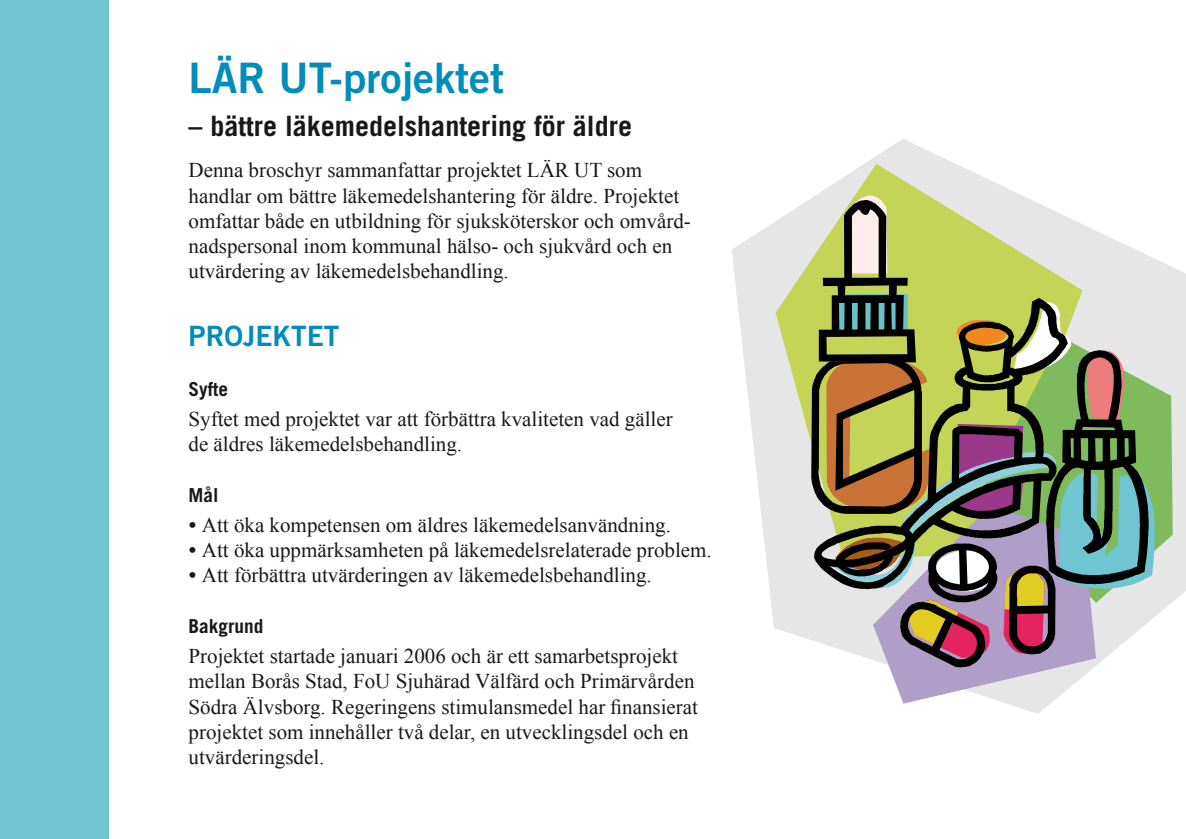
<style>
.page{position:relative;width:1186px;height:839px;background:#fff}
.page>*{position:absolute;margin:0;border:0;box-sizing:border-box;transform-origin:0 0}
.t1{font:42px "Trade Gothic LT Std Bd 2";color:#008dbb}
.t2{font:700 28px "Trade Gothic LT Std";color:#1a171c}
.t3{font:28px "Trade Gothic LT Std Bd 2";color:#008dbb}
.t4{font:21px/25.2px "Times New Roman";color:#1a171c}
.t5{font:700 19.25px "Trade Gothic LT Std";color:#1a171c}
.s1{font-family:"Adobe Garamond Pro"}
</style>
<div class="page">
<div style="left:0;top:0;width:108px;height:838px;background:#6fc5d2"></div>
<svg style="left:732px;top:139px;width:454px;height:574px"></svg>
<svg style="left:775px;top:164px;width:307px;height:394px;fill:#e6e6e6"></svg>
<svg style="left:1155px;top:337px;width:17px;height:265px;background:#abcd98"></svg>
<svg style="left:873px;top:667px;width:223px;height:36px"></svg>
<svg style="left:811px;top:195px;width:344px;height:472px;background:#989875"></svg>
<h1 class="t1" style="left:189px;top:52px;width:317px">LÄR UT-projektet</h1>
<h2 class="t2" style="left:189px;top:108px;width:445px">– bättre läkemedelshantering för äldre</h2>
<p class="t4" style="left:189px;top:157px;width:504px">Denna broschyr sammanfattar projektet LÄR UT som handlar om bättre läkemedelshantering för äldre. Projektet omfattar både en utbildning för sjuksköterskor och omvård&shy;nadspersonal inom kommunal hälso- och sjukvård och en utvärdering av läkemedelsbehandling.</p>
<h2 class="t3" style="left:189px;top:318px;width:152px">PROJEKTET</h2>
<p class="t5" style="left:189px;top:377px;width:41px">Syfte</p>
<p class="t4" style="left:189px;top:406px;width:486px">Syftet med projektet var att förbättra kvaliteten vad gäller de äldres läkemedelsbehandling.</p>
<p class="t5" style="left:189px;top:483px;width:31px">Mål</p>
<p class="t4" style="left:189px;top:512px;width:484px"><span class="s1">•</span> Att öka kompetensen om äldres läkemedelsanvändning.</p>
<p class="t4" style="left:189px;top:537px;width:525px"><span class="s1">•</span> Att öka uppmärksamheten på läkemedelsrelaterade problem.</p>
<p class="t4" style="left:189px;top:562px;width:465px"><span class="s1">•</span> Att förbättra utvärderingen av läkemedelsbehandling.</p>
<p class="t5" style="left:189px;top:614px;width:76px">Bakgrund</p>
<p class="t4" style="left:189px;top:643px;width:511px">Projektet startade januari 2006 och är ett samarbetsprojekt mellan Borås Stad, FoU Sjuhärad Välfärd och Primärvården Södra Älvsborg. Regeringens stimulansmedel har finansierat projektet som innehåller två delar, en utvecklingsdel och en utvärderingsdel.</p>
</div>
